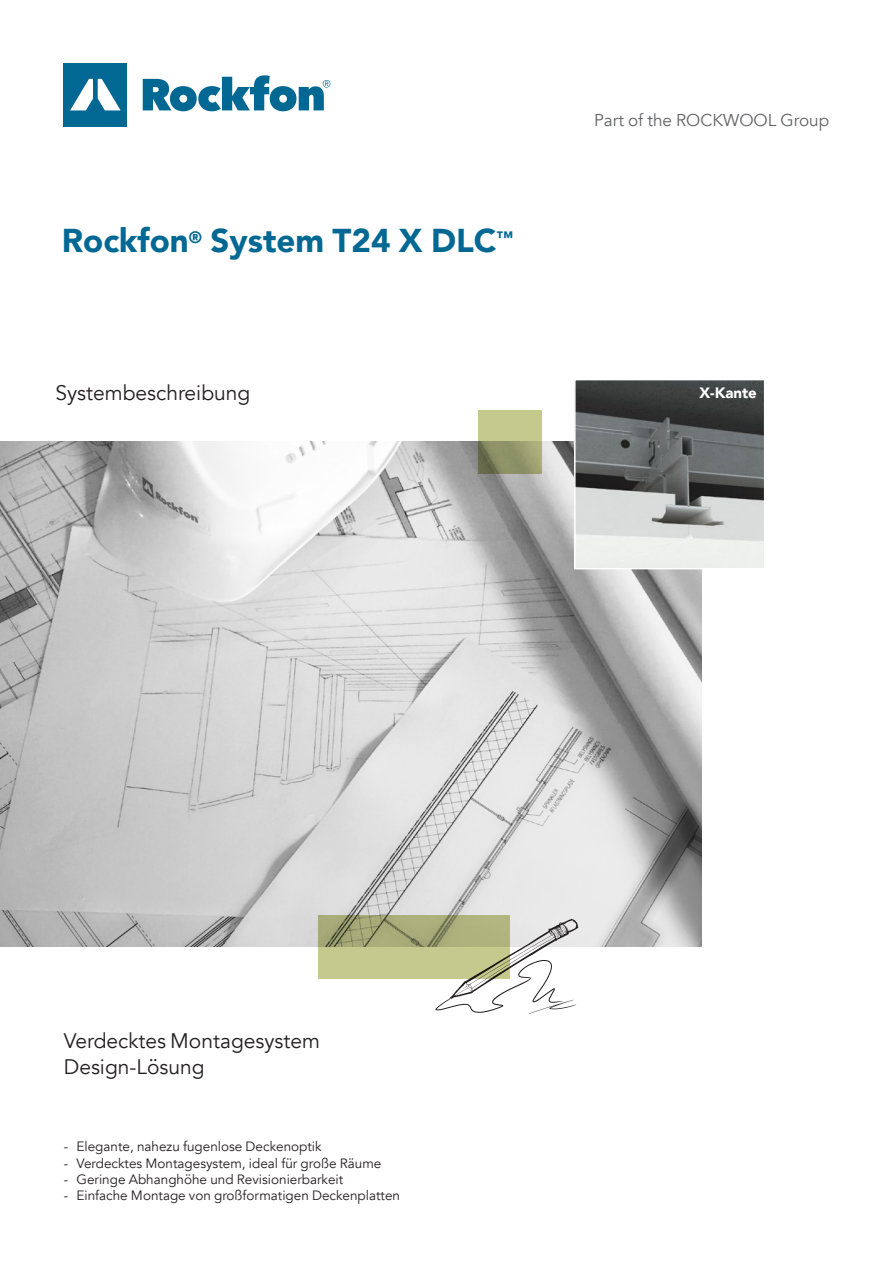
<style>
.page{position:relative;width:893px;height:1263px;background:#fff}
.page>*{position:absolute;margin:0;border:0;box-sizing:border-box;transform-origin:0 0}
.t1{font:900 33px "Avenir";color:#006893}
.t2{font:21px/25.2px "Avenir";color:#231f20}
.t3{font:17.1px "Avenir";color:#636466}
.t4{font:900 15px "Avenir";color:#fff}
.t5{font:13.5px "Avenir";color:#231f20}
</style>
<div class="page">
<img style="left:0;top:442px;width:702px;height:504px">
<img style="left:577px;top:382px;width:185px;height:184px">
<div style="left:574px;top:379px;width:191px;height:190px;border:2px solid #fff"></div>
<svg style="left:435px;top:919px;width:143px;height:95px"></svg>
<svg style="left:478px;top:410px;width:64px;height:64px"></svg>
<svg style="left:143px;top:75px;width:187px;height:36px"></svg>
<div style="left:64px;top:63px;width:63px;height:63px;background:#006893"></div>
<svg style="left:70px;top:79px;width:51px;height:31px"></svg>
<svg style="left:319px;top:915px;width:191px;height:63px"></svg>
<h1 class="t1" style="left:62px;top:213px;width:453px">Rockfon<sup>®</sup> System T24 X DLC<sup>™</sup></h1>
<h2 class="t2" style="left:55px;top:380px;width:196px">Systembeschreibung</h2>
<p class="t3" style="left:594px;top:110px;width:237px">Part of the ROCKWOOL Group</p>
<p class="t4" style="left:699px;top:380px;width:59px">X-Kante</p>
<h2 class="t2" style="left:64px;top:1029px;width:258px">Verdecktes Montagesystem<br>Design-Lösung</h2>
<p class="t5" style="left:64px;top:1138px;width:259px">- Elegante, nahezu fugenlose Deckenoptik</p>
<p class="t5" style="left:64px;top:1155px;width:319px">- Verdecktes Montagesystem, ideal für große Räume</p>
<p class="t5" style="left:64px;top:1171px;width:281px">- Geringe Abhanghöhe und Revisionierbarkeit</p>
<p class="t5" style="left:64px;top:1187px;width:338px">- Einfache Montage von großformatigen Deckenplatten</p>
</div>
